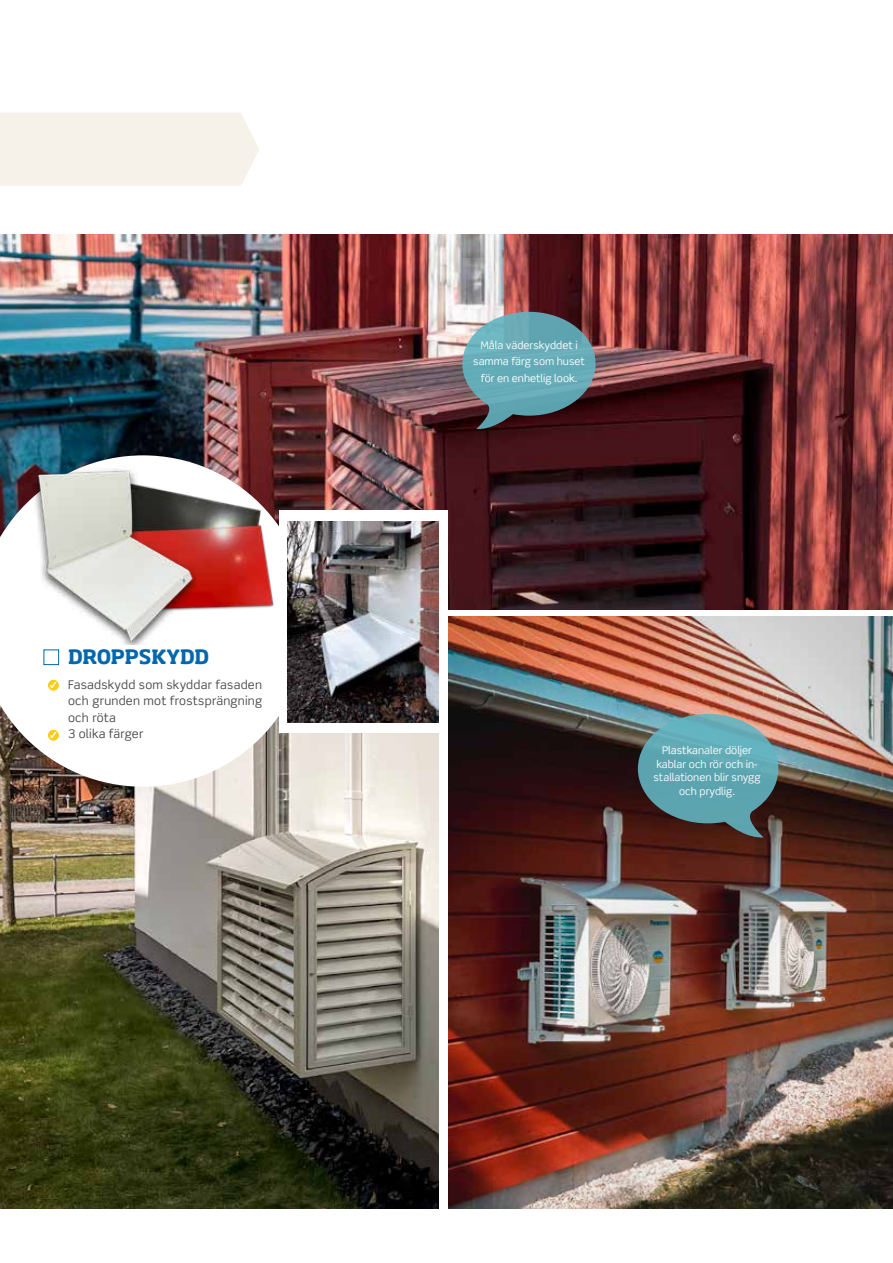
<style>
.page{position:relative;width:893px;height:1263px;background:#fff}
.page>*{position:absolute;margin:0;border:0;box-sizing:border-box;transform-origin:0 0}
.t1{font:700 19.5px "Soho Pro";letter-spacing:-.015em;color:#0067ae}
.t2{font:12px/16.5px "Scene Std";letter-spacing:.02em;color:#474947}
.t3{font:10.5px/13.5px "Scene Std";color:#fff;text-align:center}
</style>
<div class="page">
<img style="left:0;top:234px;width:893px;height:376px">
<svg style="left:462px;top:312px;width:134px;height:118px;background:#638992"></svg>
<img style="left:0;top:733px;width:439px;height:476px">
<img style="left:448px;top:617px;width:445px;height:592px">
<svg style="left:638px;top:714px;width:140px;height:124px;background:#5e8990"></svg>
<div style="left:0;top:113px;width:259px;height:73px;background:#f6f2e9"></div>
<svg style="left:0;top:455px;width:309px;height:332px"></svg>
<img style="left:195px;top:464px;width:106px;height:170px">
<div style="left:279px;top:511px;width:169px;height:222px;background:#fff"></div>
<img style="left:288px;top:522px;width:150px;height:200px">
<img style="left:31px;top:464px;width:164px;height:180px">
<div style="left:48px;top:730px;width:11px;height:11px;background:#fdcd14;border-radius:50%"></div>
<svg style="left:50px;top:732px;width:7px;height:6px"></svg>
<div style="left:48px;top:680px;width:11px;height:11px;background:#fdcd14;border-radius:50%"></div>
<svg style="left:50px;top:682px;width:7px;height:6px"></svg>
<div style="left:44px;top:649px;width:15px;height:16px;border:1px solid #0067ae"></div>
<h1 class="t1" style="left:68px;top:642px;width:143px">DROPPSKYDD</h1>
<p class="t2" style="left:68px;top:676px;width:196px">Fasadskydd som skyddar fasaden och grunden mot frostsprängning och röta<br>3 olika färger</p>
<p class="t3" style="left:473px;top:336px;width:113px;line-height:16.5px">Måla väderskyddet i samma färg som huset för en enhetlig look.</p>
<p class="t3" style="left:653px;top:744px;width:109px">Plastkanaler döljer kablar och rör och in&shy;stallationen blir snygg och prydlig.</p>
</div>
